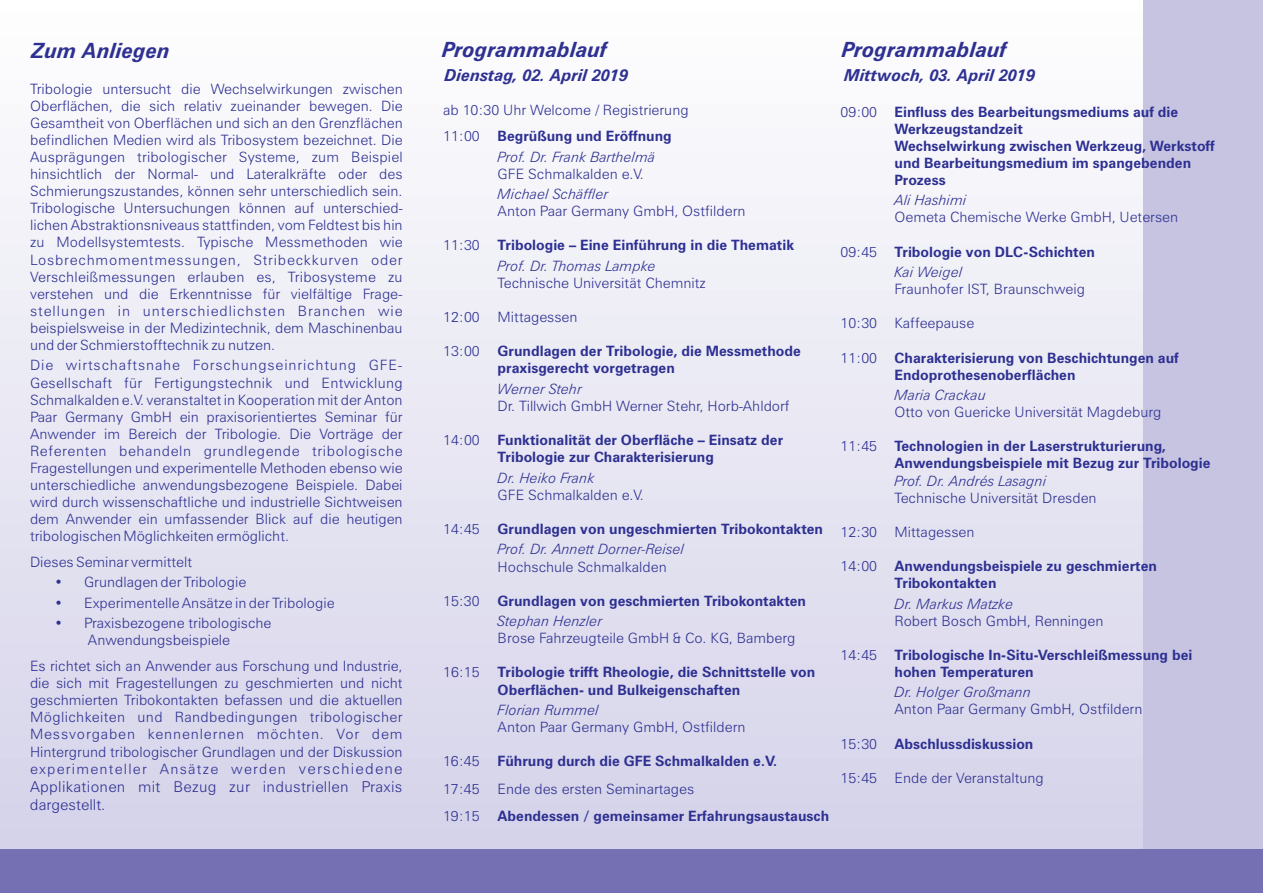
<style>
.page{position:relative;width:1263px;height:893px;background:#fff}
.page>*{position:absolute;margin:0;border:0;box-sizing:border-box;transform-origin:0 0}
.t1{font:italic 700 21px "Zurich BT";color:#2e3092}
.t2{font:italic 700 16.5px "Zurich BT";color:#2e3092}
.t3{font:300 15px/18px "Zurich BT";letter-spacing:.02em;color:#2e3092}
.t4{font:300 14.25px/17.1px "Zurich BT";color:#2e3092;text-align:justify}
.t5{font:700 14.25px/17.1px "Zurich BT";color:#2e3092}
.t6{font:italic 300 14.25px "Zurich BT";color:#2e3092}
.s1{font-size:15px}
.s2{font-weight:300}
.s3{font-weight:300;font-style:italic}
</style>
<div class="page">
<div style="left:1px;top:4px;width:1164px;height:889px;background:linear-gradient(to bottom,#fefefe,#d2d0e8)"></div>
<div style="left:1143px;top:0;width:120px;height:849px;background:#c6c4e1"></div>
<div style="left:0;top:849px;width:1262px;height:44px;background:#756fb3"></div>
<h1 class="t1" style="left:32px;top:42px;width:140px">Zum Anliegen</h1>
<p class="t4" style="left:30px;top:81px;width:374px">Tribologie untersucht die Wechselwirkungen zwischen Oberflächen, die sich relativ zueinander bewegen. Die Gesamtheit von Oberflächen und sich an den Grenzflächen befindlichen Medien wird als Tribosystem bezeichnet. Die Ausprägungen tribologischer Systeme, zum Beispiel hinsichtlich der Normal- und Lateralkräfte oder des Schmierungszustandes, können sehr unterschiedlich sein.<br>Tribologische Untersuchungen können auf unterschied&shy;lichen Abstraktionsniveaus stattfinden, vom Feldtest bis hin zu Modellsystemtests. Typische Messmethoden wie Losbrechmomentmessungen, Stribeckkurven oder Verschleißmessungen erlauben es, Tribosysteme zu verstehen und die Erkenntnisse für vielfältige Frage&shy;stellungen in unterschiedlichsten Branchen wie beispielsweise in der Medizintechnik, dem Maschinenbau und der Schmierstofftechnik zu nutzen.</p>
<p class="t4" style="left:30px;top:358px;width:374px">Die wirtschaftsnahe Forschungseinrichtung GFE-Gesellschaft für Fertigungstechnik und Entwicklung Schmalkalden e.V. veranstaltet in Kooperation mit der Anton Paar Germany GmbH ein praxisorientiertes Seminar für Anwender im Bereich der Tribologie. Die Vorträge der Referenten behandeln grundlegende tribologische Fragestellungen und experimentelle Methoden ebenso wie unterschiedliche anwendungsbezogene Beispiele. Dabei wird durch wissenschaftliche und industrielle Sichtweisen dem Anwender ein umfassender Blick auf die heutigen tribologischen Möglichkeiten ermöglicht.</p>
<p class="t4" style="left:30px;top:555px;width:164px">Dieses Seminar vermittelt</p>
<p class="t4" style="left:54px;top:575px;width:193px">• Grundlagen der Tribologie</p>
<p class="t4" style="left:54px;top:596px;width:282px">• Experimentelle Ansätze in der Tribologie</p>
<p class="t4" style="left:54px;top:616px;width:219px;text-align:center">• Praxisbezogene tribologische<br>Anwendungsbeispiele</p>
<p class="t4" style="left:30px;top:659px;width:374px">Es richtet sich an Anwender aus Forschung und Industrie, die sich mit Fragestellungen zu geschmierten und nicht geschmierten Tribokontakten befassen und die aktuellen Möglichkeiten und Randbedingungen tribologischer Messvorgaben kennenlernen möchten. Vor dem Hintergrund tribologischer Grundlagen und der Diskussion experimenteller Ansätze werden <span class="s1">verschiedene</span></p>
<p class="t3" style="left:30px;top:779px;width:374px">Applikationen mit Bezug zur industriellen Praxis dargestellt.</p>
<h1 class="t1" style="left:442px;top:41px;width:166px">Programmablauf</h1>
<p class="t2" style="left:445px;top:69px;width:185px">Dienstag, 02. April 2019</p>
<p class="t4" style="left:443px;top:99px;width:247px;line-height:25.7px">ab 10:30 Uhr Welcome / Registrierung<br>11:00</p>
<p class="t5" style="left:498px;top:129px;width:176px">Begrüßung und Eröffnung</p>
<p class="t6" style="left:498px;top:151px;width:159px">Prof. Dr. Frank Barthelmä</p>
<p class="t4" style="left:498px;top:166px;width:148px">GFE Schmalkalden e.V.</p>
<p class="t6" style="left:498px;top:188px;width:112px">Michael Schäffler</p>
<p class="t4" style="left:498px;top:204px;width:249px">Anton Paar Germany GmbH, Ostfildern</p>
<p class="t4" style="left:443px;top:238px;width:38px">11:30</p>
<p class="t5" style="left:498px;top:238px;width:298px">Tribologie – Eine Einführung in die Thematik</p>
<p class="t6" style="left:498px;top:260px;width:160px">Prof. Dr. Thomas Lampke</p>
<p class="t4" style="left:498px;top:276px;width:210px">Technische Universität Chemnitz</p>
<p class="t4" style="left:443px;top:310px;width:38px">12:00</p>
<p class="t4" style="left:498px;top:310px;width:81px">Mittagessen</p>
<p class="t4" style="left:443px;top:344px;width:38px">13:00</p>
<p class="t5" style="left:498px;top:344px;width:305px">Grundlagen der Tribologie, die Messmethode praxisgerecht vorgetragen</p>
<p class="t6" style="left:498px;top:383px;width:86px">Werner Stehr</p>
<p class="t4" style="left:498px;top:399px;width:294px">Dr. Tillwich GmbH Werner Stehr, Horb-Ahldorf</p>
<p class="t4" style="left:443px;top:433px;width:38px">14:00</p>
<p class="t5" style="left:498px;top:433px;width:287px">Funktionalität der Oberfläche – Einsatz der<br>Tribologie zur Charakterisierung</p>
<p class="t6" style="left:498px;top:472px;width:98px">Dr. Heiko Frank</p>
<p class="t4" style="left:498px;top:487px;width:148px">GFE Schmalkalden e.V.</p>
<p class="t4" style="left:443px;top:522px;width:38px">14:45</p>
<p class="t5" style="left:498px;top:522px;width:327px">Grundlagen von ungeschmierten Tribokontakten</p>
<p class="t6" style="left:498px;top:544px;width:188px">Prof. Dr. Annett Dorner-Reisel</p>
<p class="t4" style="left:498px;top:559px;width:171px">Hochschule Schmalkalden</p>
<p class="t4" style="left:443px;top:593px;width:38px">15:30</p>
<p class="t5" style="left:498px;top:593px;width:310px">Grundlagen von geschmierten Tribokontakten</p>
<p class="t6" style="left:498px;top:615px;width:106px">Stephan Henzler</p>
<p class="t4" style="left:498px;top:631px;width:299px">Brose Fahrzeugteile GmbH &amp; Co. KG, Bamberg</p>
<p class="t4" style="left:443px;top:665px;width:38px">16:15</p>
<p class="t5" style="left:498px;top:665px;width:319px">Tribologie trifft Rheologie, die Schnittstelle von<br>Oberflächen- und Bulkeigenschaften</p>
<p class="t6" style="left:498px;top:704px;width:103px">Florian Rummel</p>
<p class="t4" style="left:498px;top:720px;width:249px">Anton Paar Germany GmbH, Ostfildern</p>
<p class="t4" style="left:443px;top:754px;width:38px">16:45</p>
<p class="t5" style="left:498px;top:754px;width:281px">Führung durch die GFE Schmalkalden e.V.</p>
<p class="t4" style="left:443px;top:781px;width:38px">17:45</p>
<p class="t4" style="left:498px;top:781px;width:198px">Ende des ersten Seminartages</p>
<p class="t4" style="left:443px;top:809px;width:38px">19:15</p>
<p class="t5" style="left:498px;top:809px;width:333px">Abendessen / gemeinsamer Erfahrungsaustausch</p>
<h1 class="t1" style="left:842px;top:41px;width:166px">Programmablauf</h1>
<p class="t2" style="left:845px;top:69px;width:192px">Mittwoch, 03. April 2019</p>
<p class="t5" style="left:894px;top:104px;width:322px;text-indent:-54px"><span class="s2">09:00</span> Einfluss des Bearbeitungsmediums auf die Werkzeugstandzeit<br>Wechselwirkung zwischen Werkzeug, Werkstoff und Bearbeitungsmedium im spangebenden Prozess</p>
<p class="t6" style="left:894px;top:195px;width:74px">Ali Hashimi</p>
<p class="t4" style="left:894px;top:210px;width:285px">Oemeta Chemische Werke GmbH, Uetersen</p>
<p class="t5" style="left:894px;top:243px;width:202px;line-height:20.5px;text-indent:-54px"><span class="s2">09:45</span> Tribologie von DLC-Schichten<br><span class="s3">Kai Weigel</span></p>
<p class="t4" style="left:894px;top:282px;width:192px">Fraunhofer IST, Braunschweig</p>
<p class="t4" style="left:840px;top:316px;width:135px">10:30 Kaffeepause</p>
<p class="t5" style="left:894px;top:350px;width:286px;text-indent:-54px"><span class="s2">11:00</span> Charakterisierung von Beschichtungen auf<br>Endoprothesenoberflächen</p>
<p class="t6" style="left:894px;top:389px;width:93px">Maria Crackau</p>
<p class="t4" style="left:894px;top:405px;width:268px">Otto von Guericke Universität Magdeburg</p>
<p class="t5" style="left:894px;top:439px;width:317px;text-indent:-54px"><span class="s2">11:45</span> Technologien in der Laserstrukturierung,<br>Anwendungsbeispiele mit Bezug zur Tribologie</p>
<p class="t6" style="left:894px;top:475px;width:153px">Prof. Dr. Andrés Lasagni</p>
<p class="t4" style="left:894px;top:490px;width:204px">Technische Universität Dresden</p>
<p class="t4" style="left:840px;top:525px;width:135px">12:30 Mittagessen</p>
<p class="t5" style="left:894px;top:559px;width:264px;text-indent:-54px"><span class="s2">14:00</span> Anwendungsbeispiele zu geschmierten<br>Tribokontakten</p>
<p class="t6" style="left:894px;top:598px;width:120px">Dr. Markus Matzke</p>
<p class="t4" style="left:894px;top:613px;width:210px">Robert Bosch GmbH, Renningen</p>
<p class="t5" style="left:894px;top:647px;width:299px;text-indent:-54px"><span class="s2">14:45</span> Tribologische In-Situ-Verschleißmessung bei hohen Temperaturen</p>
<p class="t6" style="left:894px;top:686px;width:138px">Dr. Holger Großmann</p>
<p class="t4" style="left:894px;top:702px;width:249px">Anton Paar Germany GmbH, Ostfildern</p>
<p class="t5" style="left:840px;top:736px;width:194px"><span class="s2">15:30</span> Abschlussdiskussion</p>
<p class="t4" style="left:840px;top:770px;width:205px">15:45 Ende der Veranstaltung</p>
</div>
